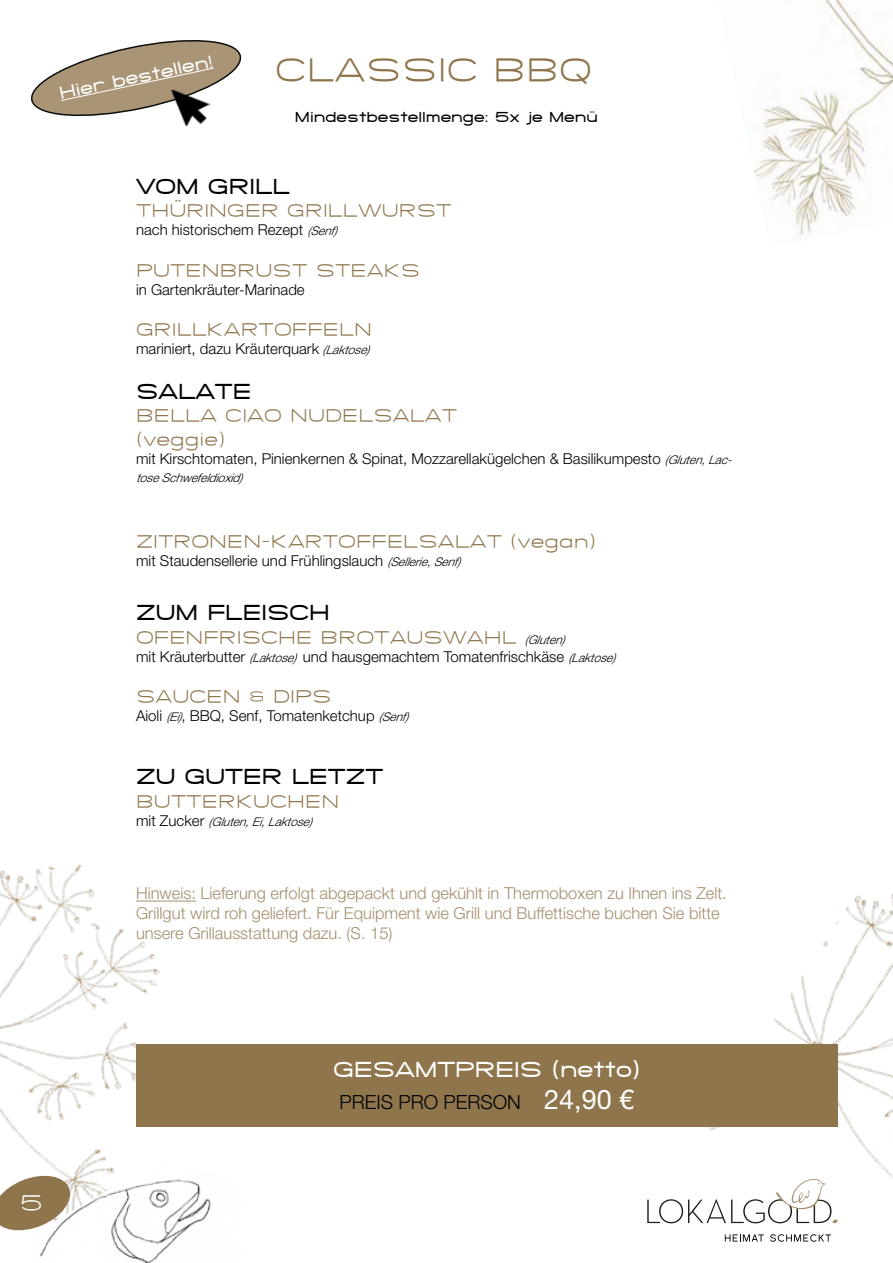
<style>
.page{position:relative;width:893px;height:1263px;background:#fff}
.page>*{position:absolute;margin:0;border:0;box-sizing:border-box;transform-origin:0 0}
.t1{font:300 36px "SF Grandezza";color:#8e754b}
.t2{font:300 24px "SF Grandezza";color:#fff}
.t3{font:500 22.5px "SF Grandezza";color:#000}
.t4{font:500 22.5px "SF Grandezza";color:#fff}
.t5{font:300 19.5px/23.4px "SF Grandezza";color:#8e754b}
.t6{font:300 19.5px "Helvetica Neue LT Std";color:#000}
.t7{font:500 18px "SF Grandezza";color:#fff}
.t8{font:300 16.5px/19.8px "Helvetica Neue LT Std";color:#a58f6f}
.t9{font:300 15px "Helvetica Neue LT Std";color:#000}
.t10{font:500 15px "SF Grandezza";color:#000}
.t11{font:italic 300 12px "Helvetica Neue LT Std";color:#000}
.s1{font-style:italic;font-size:12px}
.s2{font-family:"Helvetica Neue LT Std";font-style:italic;font-size:12px;color:#000}
.s3{font-style:normal;font-size:15px}
.s4{font-weight:400;font-size:27px;color:#fff}
</style>
<div class="page">
<img style="left:0;top:864px;width:196px;height:367px">
<img style="left:706px;top:894px;width:187px;height:348px">
<img style="left:21px;top:1151px;width:190px;height:112px">
<svg style="left:647px;top:1179px;width:191px;height:44px"></svg>
<svg style="left:725px;top:1234px;width:39px;height:7px"></svg>
<svg style="left:770px;top:1234px;width:61px;height:8px"></svg>
<svg style="left:0;top:1176px;width:70px;height:54px"></svg>
<img style="left:754px;top:0;width:139px;height:235px">
<svg style="left:30px;top:40px;width:212px;height:77px"></svg>
<img style="left:171px;top:89px;width:38px;height:37px">
<hr style="left:136px;top:901px;width:60px;height:1px;background:#a58f6f">
<div style="left:136px;top:1044px;width:702px;height:83px;background:#8e754b"></div>
<p class="t7" style="left:57px;top:82px;width:158px;rotate:-12deg">Hier bestellen!</p>
<h1 class="t1" style="left:275px;top:47px;width:319px">CLASSIC BBQ</h1>
<p class="t10" style="left:295px;top:107px;width:305px">Mindestbestellmenge: 5x je Menü</p>
<h3 class="t3" style="left:136px;top:171px;width:155px">VOM GRILL</h3>
<h3 class="t5" style="left:136px;top:198px;width:317px">THÜRINGER GRILLWURST</h3>
<p class="t9" style="left:136px;top:221px;width:204px">nach historischem Rezept <span class="s1">(Senf)</span></p>
<h3 class="t5" style="left:136px;top:258px;width:286px">PUTENBRUST STEAKS</h3>
<p class="t9" style="left:136px;top:280px;width:170px">in Gartenkräuter-Marinade</p>
<h3 class="t5" style="left:136px;top:317px;width:237px">GRILLKARTOFFELN</h3>
<p class="t9" style="left:136px;top:339px;width:237px">mariniert, dazu Kräuterquark <span class="s1">(Laktose)</span></p>
<h3 class="t3" style="left:136px;top:377px;width:117px">SALATE</h3>
<h3 class="t5" style="left:136px;top:404px;width:323px">BELLA CIAO NUDELSALAT (veggie)</h3>
<p class="t9" style="left:136px;top:449px;width:602px">mit Kirschtomaten, Pinienkernen &amp; Spinat, Mozzarellakügelchen &amp; Basilikumpesto <span class="s1">(Gluten,Lac-</span></p>
<p class="t11" style="left:136px;top:470px;width:110px">toseSchwefeldioxid)</p>
<h3 class="t5" style="left:136px;top:530px;width:462px">ZITRONEN-KARTOFFELSALAT (vegan)</h3>
<p class="t9" style="left:136px;top:552px;width:328px">mit Staudensellerie und Frühlingslauch <span class="s1">(Sellerie,Senf)</span></p>
<h3 class="t3" style="left:136px;top:598px;width:195px">ZUM FLEISCH</h3>
<h3 class="t5" style="left:136px;top:625px;width:432px">OFENFRISCHE BROTAUSWAHL <span class="s2">(Gluten)</span></h3>
<p class="t9" style="left:136px;top:647px;width:483px">mit Kräuterbutter <span class="s1">(Laktose)</span> und hausgemachtem Tomatenfrischkäse <span class="s1">(Laktose)</span></p>
<h3 class="t5" style="left:136px;top:684px;width:197px">SAUCEN &amp; DIPS</h3>
<p class="t9" style="left:136px;top:707px;width:276px">Aioli <span class="s1">(Ei)</span>, BBQ, Senf, Tomatenketchup <span class="s1">(Senf)</span></p>
<h3 class="t3" style="left:136px;top:762px;width:249px">ZU GUTER LETZT</h3>
<h3 class="t5" style="left:136px;top:789px;width:205px">BUTTERKUCHEN</h3>
<p class="t11" style="left:136px;top:814px;width:179px"><span class="s3">m i t Z u c k e r</span> (Gluten,Ei,Laktose)</p>
<p class="t8" style="left:136px;top:883px;width:592px">Hinweis: Lieferung erfolgt abgepackt und gekühlt in Thermoboxen zu Ihnen ins Zelt.<br>Grillgut wird roh geliefert. Für Equipment wie Grill und Buffettische buchen Sie bitte unsere Grillausstattung dazu. (S. 15)</p>
<h2 class="t2" style="left:20px;top:1187px;width:25px">5</h2>
<h3 class="t4" style="left:333px;top:1054px;width:309px">GESAMTPREIS (netto)</h3>
<h3 class="t6" style="left:339px;top:1090px;width:296px">PREIS PRO PERSON <span class="s4">24,90 €</span></h3>
</div>
